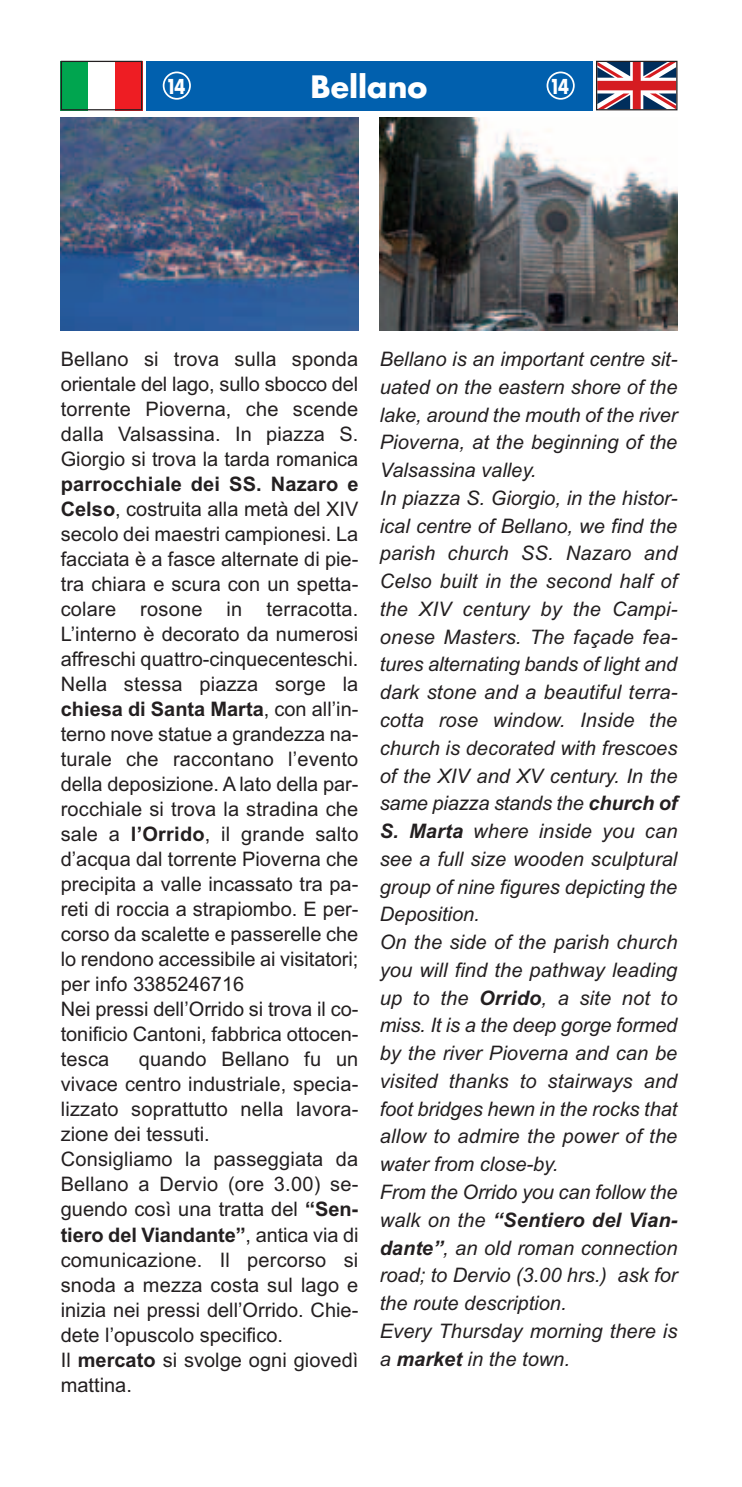
<style>
.page{position:relative;width:742px;height:1487px;background:#fff}
.page>*{position:absolute;margin:0;border:0;box-sizing:border-box;transform-origin:0 0}
.t1{font:700 30px "Futura";color:#fff}
.t2{font:20px/25px "Arial";color:#231f20}
.t3{font:italic 20px/27.8px "Arial";color:#231f20}
.t4{font:700 20px "Futura";color:#fff;scale:.8 1}
.s1{font-weight:700}
</style>
<div class="page">
<div style="left:146px;top:61px;width:446px;height:49px;background:#0160ae"></div>
<img style="left:61px;top:117px;width:297px;height:213px">
<img style="left:380px;top:117px;width:297px;height:213px">
<div style="left:61px;top:61px;width:27px;height:49px;background:#00a54f"></div>
<div style="left:115px;top:61px;width:27px;height:49px;background:#ee1d23"></div>
<div style="left:61px;top:61px;width:81px;height:49px;border:1px solid #231f20"></div>
<svg style="left:598px;top:63px;width:77px;height:45px"></svg>
<div style="left:596px;top:61px;width:81px;height:49px;border:1px solid #231f20"></div>
<svg style="left:163px;top:72px;width:28px;height:28px"></svg>
<svg style="left:546px;top:72px;width:29px;height:28px"></svg>
<h1 class="t1" style="left:310px;top:66px;width:118px">Bellano</h1>
<p class="t4" style="left:166px;top:72px;width:26px">14</p>
<p class="t4" style="left:549px;top:72px;width:26px">14</p>
<p class="t2" style="left:61px;top:348px;width:299px;text-align:justify">Bellano si trova sulla sponda orientale del lago, sullo sbocco del torrente Pioverna, che scende dalla Valsassina. In piazza S.<br>Giorgio si trova la tarda romanica</p>
<p class="t2" style="left:61px;top:473px;width:299px"><span class="s1">parrocchiale dei SS. Nazaro e<br>Celso</span>, costruita alla metà del XIV secolo dei maestri campionesi. La facciata è a fasce alternate di pie&shy;tra chiara e scura con un spetta&shy;colare rosone in terracotta.<br>L’interno è decorato da numerosi affreschi quattro-cinquecenteschi.<br>Nella stessa piazza sorge la <span class="s1">chiesa di Santa Marta</span>, con all’in&shy;terno nove statue a grandezza na&shy;turale che raccontano l’evento della deposizione. A lato della par&shy;rocchiale si trova la stradina che sale a <span class="s1">l’Orrido</span>, il grande salto d’acqua dal torrente Pioverna che precipita a valle incassato tra pa&shy;reti di roccia a strapiombo. E per&shy;corso da scalette e passerelle che lo rendono accessibile ai visitatori; per info 3385246716<br>Nei pressi dell’Orrido si trova il co&shy;tonificio Cantoni, fabbrica ottocen&shy;tesca</p>
<p class="t2" style="left:61px;top:1048px;width:299px;text-indent:78px">quando Bellano fu un vivace centro industriale, specia&shy;lizzato soprattutto nella lavora&shy;zione dei tessuti.<br>Consigliamo la passeggiata da<br>Bellano a Dervio (ore 3.00) se&shy;guendo così una tratta del <span class="s1">“Sen&shy;tiero del Viandante”</span>, antica via di comunicazione. Il percorso si snoda a mezza costa sul lago e inizia nei pressi dell’Orrido. Chie&shy;dete l’opuscolo specifico.<br>Il <span class="s1">mercato</span> si svolge ogni giovedì mattina.</p>
<p class="t3" style="left:380px;top:347px;width:299px">Bellano is an important centre sit&shy;uated on the eastern shore of the lake, around the mouth of the river<br>Pioverna, at the beginning of the<br>Valsassina valley.<br>In piazza S. Giorgio, in the histor&shy;ical centre of Bellano, we find the parish church SS. Nazaro and<br>Celso built in the second half of the XIV century by the Campi&shy;onese Masters. The façade fea&shy;tures alternating bands of light and dark stone and a beautiful terra&shy;cotta rose window. Inside the church is decorated with frescoes of the XIV and XV century. In the same piazza stands the <span class="s1">church of<br>S. Marta</span> where inside you can see a full size wooden sculptural group of nine figures depicting the<br>Deposition.<br>On the side of the parish church you will find the pathway leading up to the <span class="s1">Orrido</span>, a site not to miss. It is a the deep gorge formed by the river Pioverna and can be visited thanks to stairways and foot bridges hewn in the rocks that allow to admire the power of the water from close-by.<br>From the Orrido you can follow the walk on the <span class="s1">“Sentiero del Vian&shy;dante”</span>, an old roman connection road; to Dervio (3.00 hrs.) ask for the route description.<br>Every Thursday morning there is a <span class="s1">market</span> in the town.</p>
</div>
